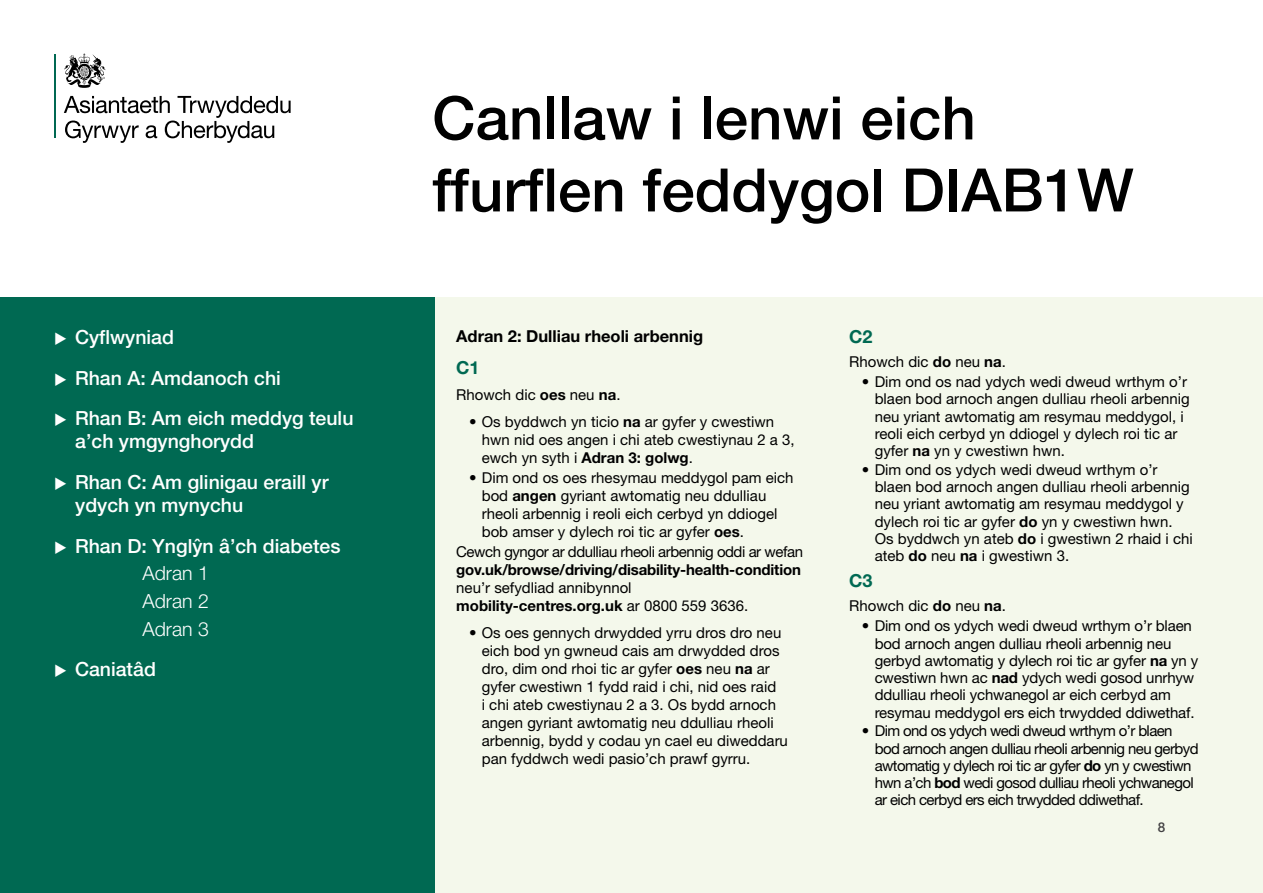
<style>
.page{position:relative;width:1263px;height:893px;background:#fff}
.page>*{position:absolute;margin:0;border:0;box-sizing:border-box;transform-origin:0 0}
.t1{font:500 60px/72px "Helvetica Neue";color:#000}
.t2{font:500 19.5px/27.6px "Helvetica Neue";color:#fff}
.t3{font:700 18px "Helvetica Neue";color:#006952}
.t4{font:700 16.5px "Helvetica Neue";color:#000}
.t5{font:15px/17.2px "Helvetica Neue";color:#000}
.t6{font:15px/17.2px "Helvetica Neue";letter-spacing:-.04em;color:#000}
.t7{font:700 15px "Helvetica Neue";letter-spacing:-.01em;color:#000}
.t8{font:15px "Helvetica Neue";letter-spacing:-.03em;color:#000}
.t9{font:500 13.5px "Helvetica Neue";color:#414042}
.s1{font-weight:300}
.s2{font-weight:700}
</style>
<div class="page">
<div style="left:0;top:298px;width:1263px;height:595px;background:#006952"></div>
<div style="left:435px;top:298px;width:828px;height:595px;background:#f4f8eb"></div>
<hr style="left:54px;top:54px;width:2px;height:84px;background:#006852">
<svg style="left:64px;top:96px;width:227px;height:47px"></svg>
<svg style="left:64px;top:54px;width:42px;height:34px"></svg>
<h2 class="t2" style="left:54px;top:323px;width:121px">◆ Cyflwyniad</h2>
<h2 class="t2" style="left:54px;top:364px;width:228px">◆ Rhan A: Amdanoch chi</h2>
<h2 class="t2" style="left:75px;top:406px;width:280px;line-height:23.4px;text-indent:-21px">◆ Rhan B: Am eich meddyg teulu a’ch ymgynghorydd</h2>
<h2 class="t2" style="left:75px;top:470px;width:255px;line-height:23.4px;text-indent:-21px">◆ Rhan C: Am glinigau eraill yr ydych yn mynychu</h2>
<h2 class="t2" style="left:142px;top:532px;width:200px;text-indent:-88px">◆ Rhan D: Ynglyˆ n â’ch diabetes<br><span class="s1">Adran 1<br>Adran 2<br>Adran 3</span></h2>
<h2 class="t2" style="left:54px;top:655px;width:103px">◆ Caniatâd</h2>
<h1 class="t1" style="left:432px;top:81px;width:703px">Canllaw i lenwi eich ffurflen feddygol DIAB1W</h1>
<p class="t4" style="left:456px;top:326px;width:248px">Adran 2: Dulliau rheoli arbennig</p>
<p class="t3" style="left:456px;top:356px;width:25px">C1</p>
<p class="t5" style="left:456px;top:386px;width:166px">Rhowch dic <span class="s2">oes</span> neu <span class="s2">na</span>.</p>
<p class="t5" style="left:482px;top:412px;width:314px;line-height:18px;text-indent:-13px">• Os byddwch yn ticio <span class="s2">na</span> ar gyfer y cwestiwn hwn nid oes angen i chi ateb cwestiynau 2 a 3, ewch yn syth i <span class="s2">Adran 3: golwg</span>.</p>
<p class="t5" style="left:482px;top:468px;width:313px;line-height:18px;text-indent:-13px">• Dim ond os oes rhesymau meddygol pam eich bod <span class="s2">angen</span> gyriant awtomatig neu ddulliau rheoli arbennig i reoli eich cerbyd yn ddiogel bob amser y dylech roi tic ar gyfer <span class="s2">oes</span>.</p>
<p class="t8" style="left:456px;top:543px;width:348px">Cewch gyngor ar ddulliau rheoli arbennig oddi ar wefan</p>
<p class="t7" style="left:456px;top:560px;width:346px">gov.uk/browse/driving/disability-health-condition</p>
<p class="t5" style="left:456px;top:579px;width:293px;line-height:18px">neu’r sefydliad annibynnol <span class="s2">mobility-centres.org.uk</span> ar 0800 559 3636.</p>
<p class="t5" style="left:482px;top:623px;width:308px;line-height:18px;text-indent:-13px">• Os oes gennych drwydded yrru dros dro neu eich bod yn gwneud cais am drwydded dros dro, dim ond rhoi tic ar gyfer <span class="s2">oes</span> neu <span class="s2">na</span> ar gyfer cwestiwn 1 fydd raid i chi, nid oes raid<br>i chi ateb cwestiynau 2 a 3. Os bydd arnoch angen gyriant awtomatig neu ddulliau rheoli arbennig, bydd y codau yn cael eu diweddaru pan fyddwch wedi pasio’ch prawf gyrru.</p>
<p class="t3" style="left:849px;top:325px;width:25px">C2</p>
<p class="t5" style="left:849px;top:353px;width:158px">Rhowch dic <span class="s2">do</span> neu <span class="s2">na</span>.</p>
<p class="t5" style="left:875px;top:373px;width:317px;text-indent:-13px">• Dim ond os nad ydych wedi dweud wrthym o’r blaen bod arnoch angen dulliau rheoli arbennig neu yriant awtomatig am resymau meddygol, i reoli eich cerbyd yn ddiogel y dylech roi tic ar gyfer <span class="s2">na</span> yn y cwestiwn hwn.</p>
<p class="t5" style="left:875px;top:461px;width:320px;text-indent:-13px">• Dim ond os ydych wedi dweud wrthym o’r blaen bod arnoch angen dulliau rheoli arbennig neu yriant awtomatig am resymau meddygol y dylech roi tic ar gyfer <span class="s2">do</span> yn y cwestiwn hwn.<br>Os byddwch yn ateb <span class="s2">do</span> i gwestiwn 2 rhaid i chi ateb <span class="s2">do</span> neu <span class="s2">na</span> i gwestiwn 3.</p>
<p class="t3" style="left:849px;top:569px;width:25px">C3</p>
<p class="t5" style="left:849px;top:597px;width:158px">Rhowch dic <span class="s2">do</span> neu <span class="s2">na</span>.</p>
<p class="t5" style="left:875px;top:617px;width:325px;text-indent:-13px">• Dim ond os ydych wedi dweud wrthym o’r blaen bod arnoch angen dulliau rheoli arbennig neu gerbyd awtomatig y dylech roi tic ar gyfer <span class="s2">na</span> yn y cwestiwn hwn ac <span class="s2">nad</span> ydych wedi gosod unrhyw ddulliau rheoli ychwanegol ar eich cerbyd am resymau meddygol ers eich trwydded ddiwethaf.</p>
<p class="t6" style="left:875px;top:722px;width:325px;text-indent:-13px">• Dim ond os ydych wedi dweud wrthym o’r blaen bod arnoch angen dulliau rheoli arbennig neu gerbyd awtomatig y dylech roi tic ar gyfer <span class="s2">do</span> yn y cwestiwn hwn a’ch <span class="s2">bod</span> wedi gosod dulliau rheoli ychwanegol ar eich cerbyd ers eich trwydded ddiwethaf.</p>
<p class="t9" style="left:1158px;top:819px;width:9px">8</p>
</div>
